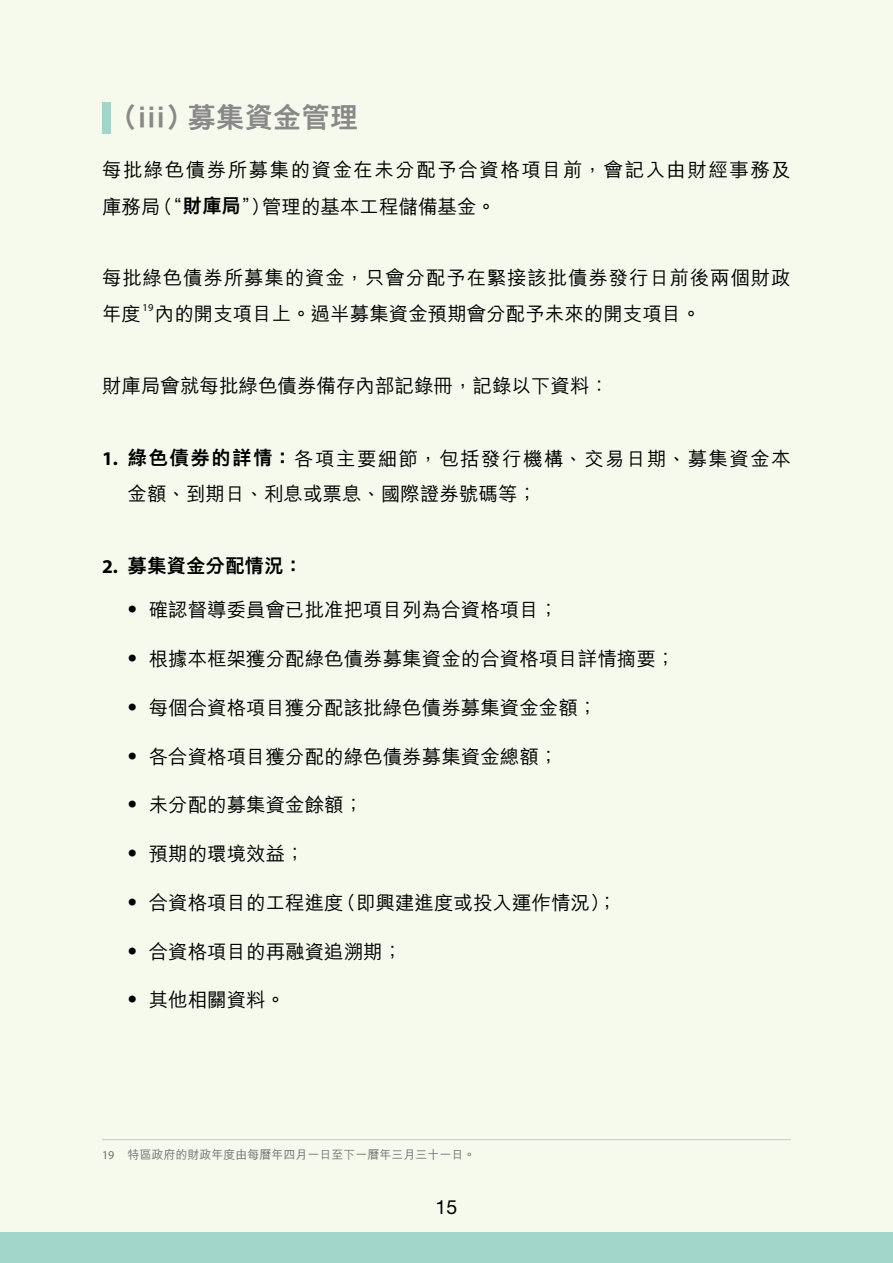
<style>
.page{position:relative;width:893px;height:1263px;background:#f6faed}
.page>*{position:absolute;margin:0;border:0;box-sizing:border-box;transform-origin:0 0}
.t1{font:800 28.5px "M Hei HK";color:#898989}
.t2{font:500 19.5px "M Hei HK";color:#000}
.t3{font:500 19.5px/36.8px "M Hei HK";letter-spacing:.075em;color:#000}
.t4{font:500 19.5px/36px "M Hei HK";letter-spacing:.04em;color:#000}
.t5{font:800 19.5px "M Hei HK";color:#000}
.t6{font:19.5px "Helvetica Neue LT Std";color:#000}
.t7{font:500 12px "M Hei HK";color:#727171}
.t8{font:10.5px "Myriad Pro";color:#000}
.s1{font-weight:800}
.s2{font-family:"Myriad Pro";font-weight:700}
.s3{font-family:"Helvetica Neue LT Std";font-weight:700}
.s4{font-family:"Myriad Pro";font-weight:400}
</style>
<div class="page">
<div style="left:0;top:1232px;width:893px;height:31px;background:#a3d6ca"></div>
<div style="left:102px;top:102px;width:9px;height:31px;background:#a3d6ca"></div>
<hr style="left:102px;top:1139px;width:689px;height:1px;background:#c9caca">
<h1 class="t1" style="left:109px;top:103px;width:251px">（iii）募集資金管理</h1>
<p class="t3" style="left:102px;top:150px;width:690px">每批綠色債券所募集的資金在未分配予合資格項目前，會記入由財經事務及庫務局（“<span class="s1">財庫局</span>”）管理的基本工程儲備基金。</p>
<p class="t4" style="left:102px;top:258px;width:690px">每批綠色債券所募集的資金，只會分配予在緊接該批債券發行日前後兩個財政年度</p>
<p class="t8" style="left:143px;top:301px;width:12px">19</p>
<p class="t2" style="left:155px;top:299px;width:547px">內的開支項目上。過半募集資金預期會分配予未來的開支項目。</p>
<p class="t2" style="left:102px;top:371px;width:508px">財庫局會就每批綠色債券備存內部記錄冊，記錄以下資料：</p>
<p class="t3" style="left:128px;top:439px;width:665px;line-height:35.2px;text-indent:-25px"><span class="s2">1.</span> <span class="s1">綠色債券的詳情：</span>各項主要細節，包括發行機構、交易日期、募集資金本金額、到期日、利息或票息、國際證券號碼等；</p>
<p class="t5" style="left:102px;top:556px;width:203px"><span class="s2">2.</span> 募集資金分配情況：</p>
<p class="t2" style="left:128px;top:596px;width:432px"><span class="s3">•</span> 確認督導委員會已批准把項目列為合資格項目；</p>
<p class="t2" style="left:128px;top:645px;width:549px"><span class="s3">•</span> 根據本框架獲分配綠色債券募集資金的合資格項目詳情摘要；</p>
<p class="t2" style="left:128px;top:693px;width:471px"><span class="s3">•</span> 每個合資格項目獲分配該批綠色債券募集資金金額；</p>
<p class="t2" style="left:128px;top:742px;width:432px"><span class="s3">•</span> 各合資格項目獲分配的綠色債券募集資金總額；</p>
<p class="t2" style="left:128px;top:791px;width:237px"><span class="s3">•</span> 未分配的募集資金餘額；</p>
<p class="t2" style="left:128px;top:840px;width:179px"><span class="s3">•</span> 預期的環境效益；</p>
<p class="t2" style="left:128px;top:888px;width:491px"><span class="s3">•</span> 合資格項目的工程進度（即興建進度或投入運作情況）；</p>
<p class="t2" style="left:128px;top:937px;width:276px"><span class="s3">•</span> 合資格項目的再融資追溯期；</p>
<p class="t2" style="left:128px;top:986px;width:159px"><span class="s3">•</span> 其他相關資料。</p>
<p class="t7" style="left:102px;top:1146px;width:375px"><span class="s4">19</span> 特區政府的財政年度由每曆年四月一日至下一曆年三月三十一日。</p>
<p class="t6" style="left:436px;top:1196px;width:23px">15</p>
</div>
